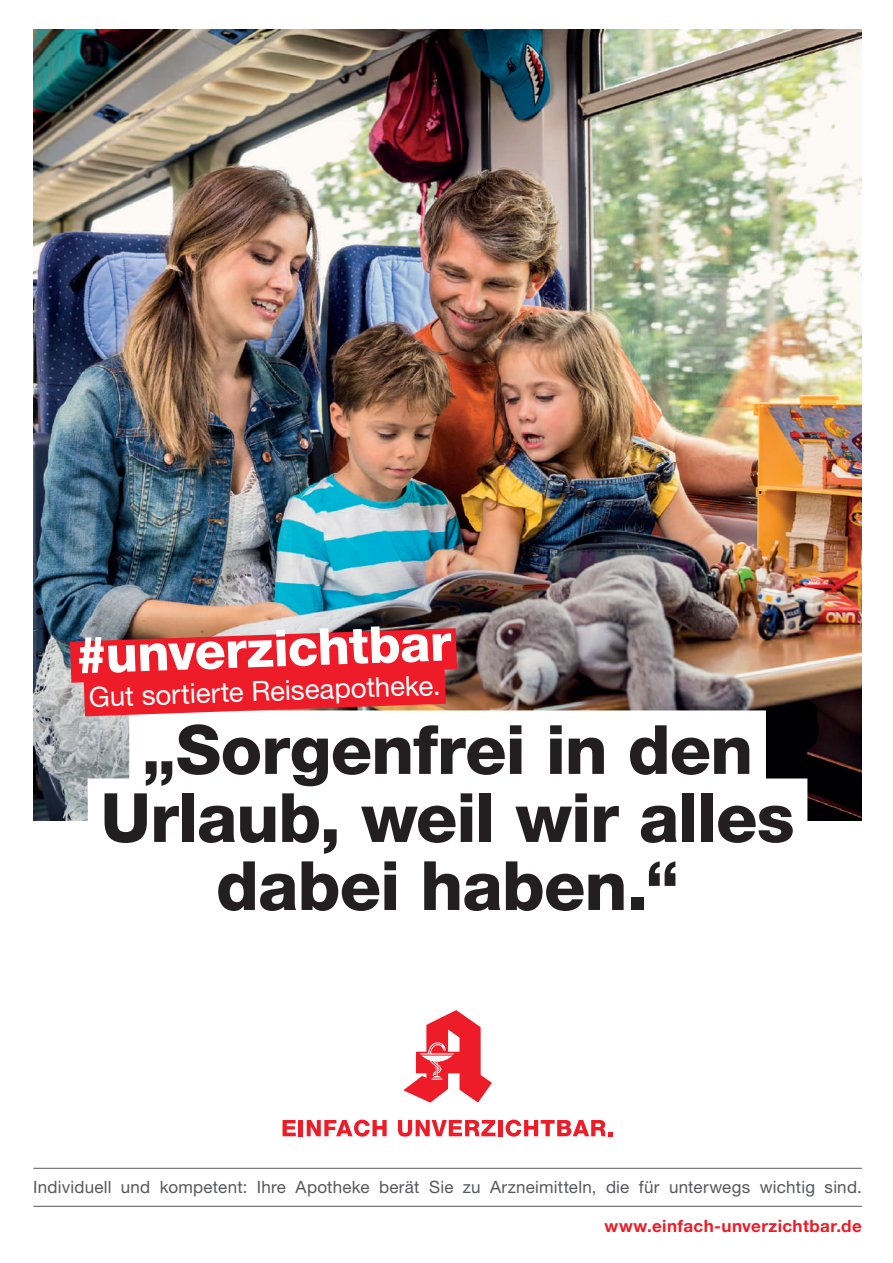
<style>
.page{position:relative;width:893px;height:1263px;background:#fff}
.page>*{position:absolute;margin:0;border:0;box-sizing:border-box;transform-origin:0 0}
.t1{font:800 67.95px/67.9px "Helvetica Neue LT Std";letter-spacing:-.015em;color:#231f20;text-align:center}
.t2{font:800 51px "Helvetica Neue LT Std";color:#fff}
.t3{font:27.6px "Helvetica Neue LT Std";color:#fff}
.t4{font:16.95px "Helvetica Neue LT Std";letter-spacing:.015em;color:#57585a}
.t5{font:700 16.95px "Helvetica Neue LT Std";letter-spacing:.025em;color:#ee1c28}
</style>
<div class="page">
<hr style="left:33px;top:1168px;width:829px;height:1px;background:#57585a">
<hr style="left:33px;top:1206px;width:829px;height:1px;background:#57585a">
<svg style="left:283px;top:1120px;width:13px;height:16px"></svg>
<hr style="left:299px;top:1120px;width:4px;height:16px;background:#ee1c28">
<svg style="left:307px;top:1119px;width:80px;height:17px"></svg>
<svg style="left:398px;top:1120px;width:97px;height:16px"></svg>
<hr style="left:498px;top:1120px;width:4px;height:16px;background:#ee1c28">
<svg style="left:506px;top:1119px;width:107px;height:17px"></svg>
<svg style="left:403px;top:1010px;width:89px;height:92px"></svg>
<img style="left:33px;top:29px;width:829px;height:791px">
<div style="left:129px;top:710px;width:637px;height:83px;background:#fff"></div>
<div style="left:88px;top:778px;width:719px;height:83px;background:#fff"></div>
<img style="left:33px;top:606px;width:466px;height:99px">
<svg style="left:46px;top:646px;width:438px;height:90px"></svg>
<h2 class="t2" style="left:74px;top:625px;width:378px;rotate:-2deg">#unverzichtbar</h2>
<h3 class="t3" style="left:88px;top:681px;width:353px;rotate:-2deg">Gut sortierte Reiseapotheke.</h3>
<h1 class="t1" style="left:101px;top:715px;width:695px">„Sorgenfrei in den<br>Urlaub, weil wir alles dabei haben.“</h1>
<p class="t4" style="left:33px;top:1177px;width:830px">Individuell und kompetent: Ihre Apotheke berät Sie zu Arzneimitteln, die für unterwegs wichtig sind.</p>
<p class="t5" style="left:604px;top:1215px;width:259px">www.einfach-unverzichtbar.de</p>
</div>
